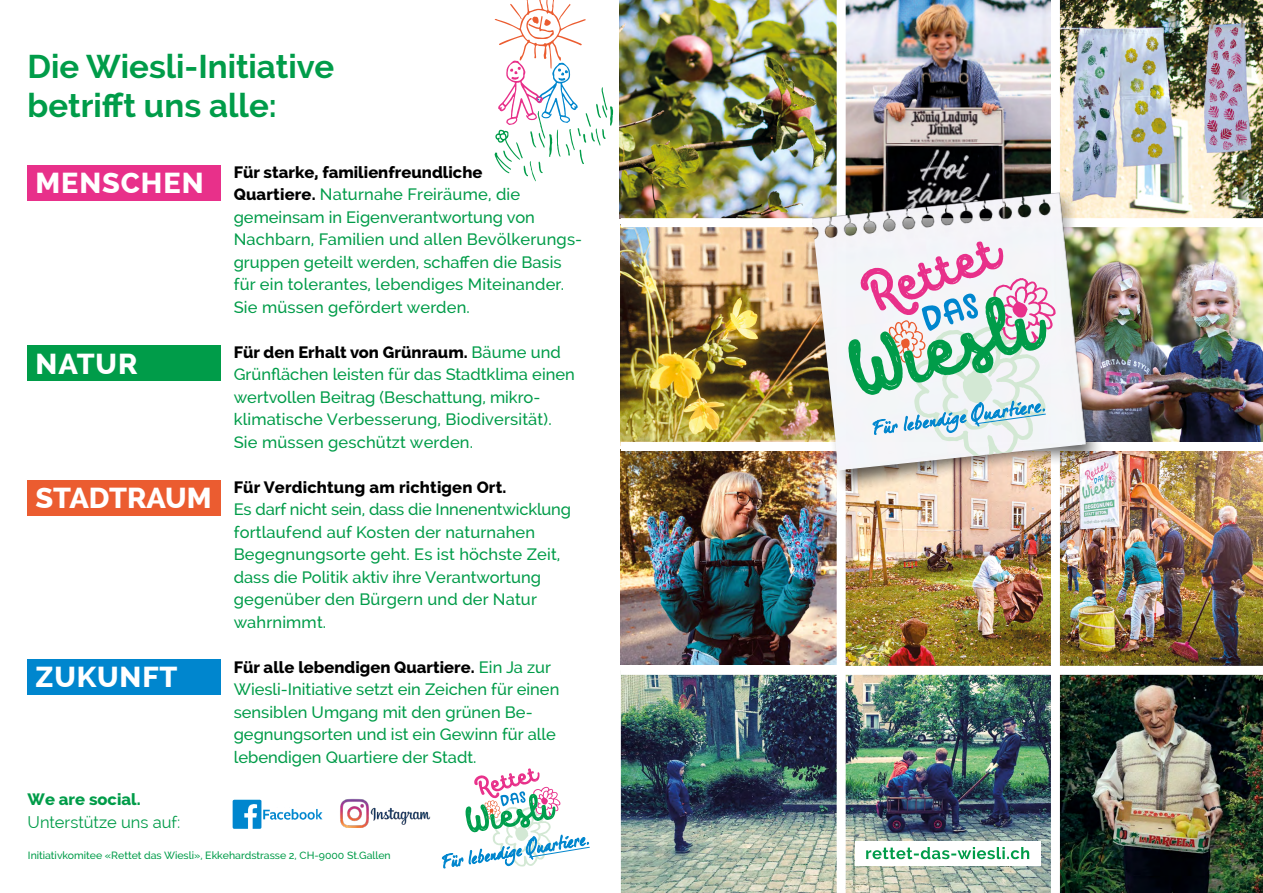
<style>
.page{position:relative;width:1263px;height:893px;background:#fff}
.page>*{position:absolute;margin:0;border:0;box-sizing:border-box;transform-origin:0 0}
.t1{font:700 33px/39.6px "Raleway";color:#009c49}
.t2{font:800 28.95px "Raleway";letter-spacing:.03em;color:#fff}
.t3{font:800 28.95px "Raleway";color:#fff}
.t4{font:500 16.5px/22.5px "Raleway";color:#009c49}
.t5{font:800 16.5px "Raleway";letter-spacing:.01em;color:#000}
.t6{font:16.5px "Raleway";color:#009c49}
.t7{font:800 16.5px "Raleway";color:#009c49}
.t8{font:500 10.5px "Raleway";color:#009c49}
.s1{font-weight:800;color:#000}
</style>
<div class="page">
<div style="left:28px;top:165px;width:193px;height:35px;background:#e8308a"></div>
<div style="left:28px;top:345px;width:193px;height:35px;background:#009c49"></div>
<div style="left:28px;top:480px;width:193px;height:35px;background:#eb5c30"></div>
<div style="left:28px;top:659px;width:193px;height:35px;background:#0086ce"></div>
<svg style="left:494px;top:0;width:119px;height:181px"></svg>
<img style="left:340px;top:799px;width:91px;height:29px">
<img style="left:232px;top:799px;width:30px;height:30px">
<img style="left:263px;top:809px;width:60px;height:11px">
<svg style="left:442px;top:768px;width:148px;height:101px"></svg>
<img style="left:620px;top:0;width:217px;height:219px">
<img style="left:846px;top:675px;width:205px;height:218px">
<img style="left:620px;top:449px;width:217px;height:216px">
<img style="left:1104px;top:227px;width:159px;height:215px">
<img style="left:846px;top:0;width:205px;height:189px">
<img style="left:1060px;top:675px;width:203px;height:218px">
<img style="left:621px;top:227px;width:187px;height:215px">
<img style="left:621px;top:675px;width:216px;height:218px">
<img style="left:1060px;top:0;width:203px;height:218px">
<img style="left:1060px;top:451px;width:203px;height:215px">
<img style="left:846px;top:493px;width:205px;height:173px">
<div style="left:621px;top:218px;width:642px;height:9px;background:#fff"></div>
<div style="left:621px;top:442px;width:642px;height:9px;background:#fff"></div>
<div style="left:855px;top:841px;width:185px;height:24px;background:#fff"></div>
<svg style="left:866px;top:847px;width:163px;height:12px"></svg>
<div style="left:808px;top:189px;width:296px;height:304px;background:#000;opacity:.64"></div>
<img style="left:812px;top:192px;width:274px;height:278px">
<svg style="left:848px;top:241px;width:208px;height:219px"></svg>
<h1 class="t1" style="left:28px;top:47px;width:308px">Die Wiesli-Initiative betrifft uns alle:</h1>
<h2 class="t2" style="left:36px;top:166px;width:170px">MENSCHEN</h2>
<h2 class="t2" style="left:36px;top:347px;width:104px">NATUR</h2>
<h2 class="t3" style="left:36px;top:482px;width:178px">STADTRAUM</h2>
<h2 class="t2" style="left:36px;top:660px;width:144px">ZUKUNFT</h2>
<p class="t7" style="left:28px;top:790px;width:115px">We are social.</p>
<p class="t6" style="left:28px;top:812px;width:154px">Unterstütze uns auf:</p>
<p class="t4" style="left:234px;top:161px;width:350px"><span class="s1">Für starke, familienfreundliche<br>Quartiere.</span> Naturnahe Freiräume, die gemeinsam in Eigenverantwortung von Nachbarn, Familien und allen Bevölkerungs&shy;gruppen geteilt werden, schaffen die Basis für ein tolerantes, lebendiges Miteinander.<br>Sie müssen gefördert werden.</p>
<p class="t4" style="left:234px;top:341px;width:343px"><span class="s1">Für den Erhalt von Grünraum.</span> Bäume und Grünflächen leisten für das Stadtklima einen wertvollen Beitrag (Beschattung, mikro&shy;klimatische Verbesserung, Biodiversität).<br>Sie müssen geschützt werden.</p>
<p class="t5" style="left:234px;top:478px;width:274px">Für Verdichtung am richtigen Ort.</p>
<p class="t4" style="left:234px;top:498px;width:339px">Es darf nicht sein, dass die Innenentwicklung fortlaufend auf Kosten der naturnahen Begegnungsorte geht. Es ist höchste Zeit, dass die Politik aktiv ihre Verantwortung gegenüber den Bürgern und der Natur wahrnimmt.</p>
<p class="t4" style="left:234px;top:656px;width:327px"><span class="s1">Für alle lebendigen Quartiere.</span> Ein Ja zur Wiesli-Initiative setzt ein Zeichen für einen sensiblen Umgang mit den grünen Be&shy;gegnungsorten und ist ein Gewinn für alle lebendigen Quartiere der Stadt.</p>
<p class="t8" style="left:28px;top:849px;width:364px">Initiativkomitee «Rettet das Wiesli», Ekkehardstrasse 2, CH-9000 St.Gallen</p>
</div>
